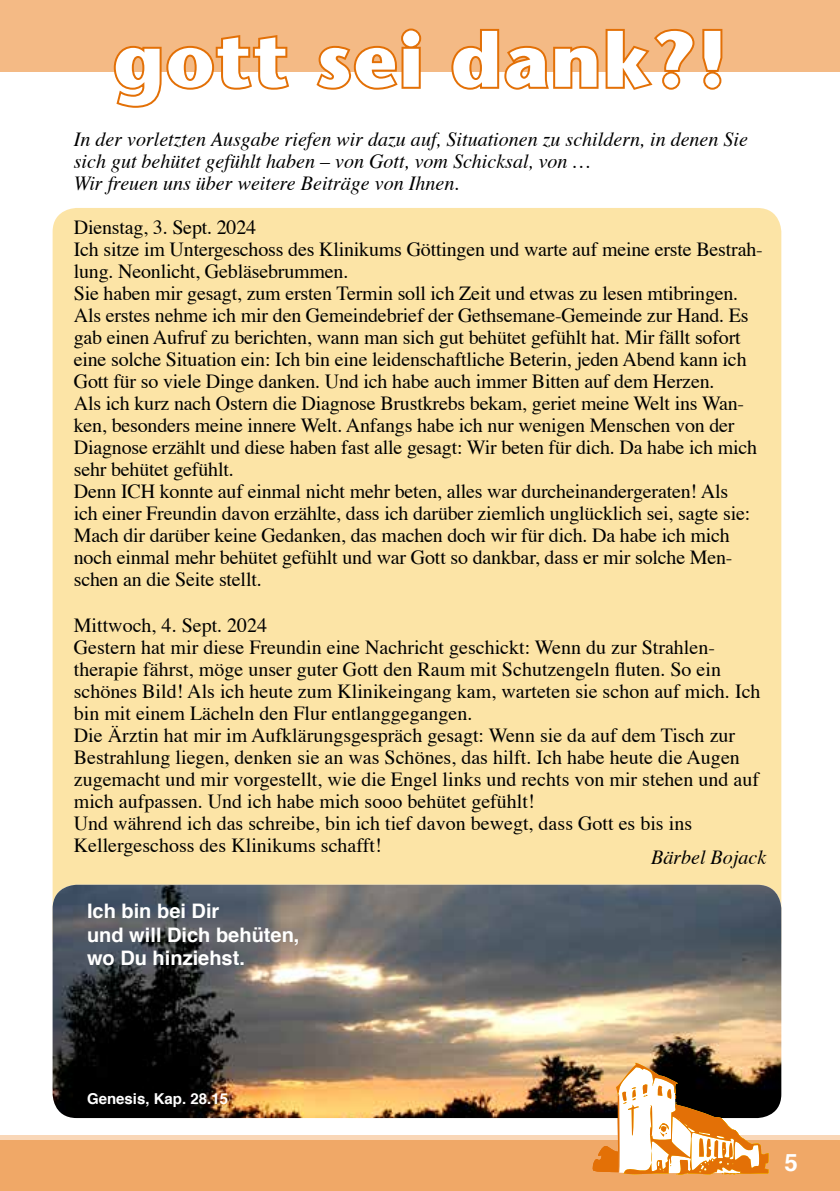
<style>
.page{position:relative;width:840px;height:1191px;background:#fff}
.page>*{position:absolute;margin:0;border:0;box-sizing:border-box;transform-origin:0 0}
.t1{font:700 76px "Stone Sans";letter-spacing:.025em;color:#fff}
.t2{font:700 24px "Helvetica";color:#fff}
.t3{font:20px/22px "Times";letter-spacing:-.01em;color:#000}
.t4{font:italic 20px/22px "Times";color:#000}
.t5{font:700 20px/23.2px "Helvetica";color:#fff}
.t6{font:700 15px "Helvetica";color:#fff}
</style>
<div class="page">
<div style="left:0;top:0;width:839px;height:72px;background:#f4ba85"></div>
<div style="left:0;top:1137px;width:839px;height:54px;background:#f0a867"></div>
<div style="left:0;top:1135px;width:839px;height:5px;background:#f9d7b8"></div>
<div style="left:53px;top:208px;width:727px;height:756px;background:#fce4a6;border-radius:24px"></div>
<img style="left:53px;top:884px;width:727px;height:234px">
<svg style="left:113px;top:35px;width:176px;height:73px"></svg>
<svg style="left:316px;top:28px;width:106px;height:62px"></svg>
<svg style="left:451px;top:28px;width:272px;height:62px"></svg>
<svg style="left:591px;top:1062px;width:177px;height:113px"></svg>
<h1 class="t1" style="left:113px;top:15px;width:614px">gott sei dank?!</h1>
<p class="t4" style="left:74px;top:127px;width:675px">In der vorletzten Ausgabe riefen wir dazu auf, Situationen zu schildern, in denen Sie sich gut behütet gefühlt haben – von Gott, vom Schicksal, von …<br>Wir freuen uns über weitere Beiträge von Ihnen.</p>
<p class="t3" style="left:74px;top:215px;width:690px">Dienstag, 3. Sept. 2024<br>Ich sitze im Untergeschoss des Klinikums Göttingen und warte auf meine erste Bestrah&shy;lung. Neonlicht, Gebläsebrummen.<br>Sie haben mir gesagt, zum ersten Termin soll ich Zeit und etwas zu lesen mtibringen.<br>Als erstes nehme ich mir den Gemeindebrief der Gethsemane-Gemeinde zur Hand. Es gab einen Aufruf zu berichten, wann man sich gut behütet gefühlt hat. Mir fällt sofort eine solche Situation ein: Ich bin eine leidenschaftliche Beterin, jeden Abend kann ich Gott für so viele Dinge danken. Und ich habe auch immer Bitten auf dem Herzen.<br>Als ich kurz nach Ostern die Diagnose Brustkrebs bekam, geriet meine Welt ins Wan&shy;ken, besonders meine innere Welt. Anfangs habe ich nur wenigen Menschen von der Diagnose erzählt und diese haben fast alle gesagt: Wir beten für dich. Da habe ich mich sehr behütet gefühlt.<br>Denn ICH konnte auf einmal nicht mehr beten, alles war durcheinandergeraten! Als<br>ich einer Freundin davon erzählte, dass ich darüber ziemlich unglücklich sei, sagte sie:<br>Mach dir darüber keine Gedanken, das machen doch wir für dich. Da habe ich mich noch einmal mehr behütet gefühlt und war Gott so dankbar, dass er mir solche Men&shy;schen an die Seite stellt.</p>
<p class="t3" style="left:74px;top:613px;width:688px">Mittwoch, 4. Sept. 2024<br>Gestern hat mir diese Freundin eine Nachricht geschickt: Wenn du zur Strahlen&shy;therapie fährst, möge unser guter Gott den Raum mit Schutzengeln fluten. So ein schönes Bild! Als ich heute zum Klinikeingang kam, warteten sie schon auf mich. Ich bin mit einem Lächeln den Flur entlanggegangen.<br>Die Ärztin hat mir im Aufklärungsgespräch gesagt: Wenn sie da auf dem Tisch zur Bestrahlung liegen, denken sie an was Schönes, das hilft. Ich habe heute die Augen zugemacht und mir vorgestellt, wie die Engel links und rechts von mir stehen und auf mich aufpassen. Und ich habe mich sooo behütet gefühlt!<br>Und während ich das schreibe, bin ich tief davon bewegt, dass Gott es bis ins Kellergeschoss des Klinikums schafft!</p>
<p class="t4" style="left:650px;top:845px;width:116px">Bärbel Bojack</p>
<p class="t5" style="left:87px;top:900px;width:214px">Ich bin bei Dir<br>und will Dich behüten, wo Du hinziehst.</p>
<p class="t6" style="left:87px;top:1087px;width:142px">Genesis, Kap. 28.15</p>
<p class="t2" style="left:784px;top:1142px;width:19px">55</p>
</div>
